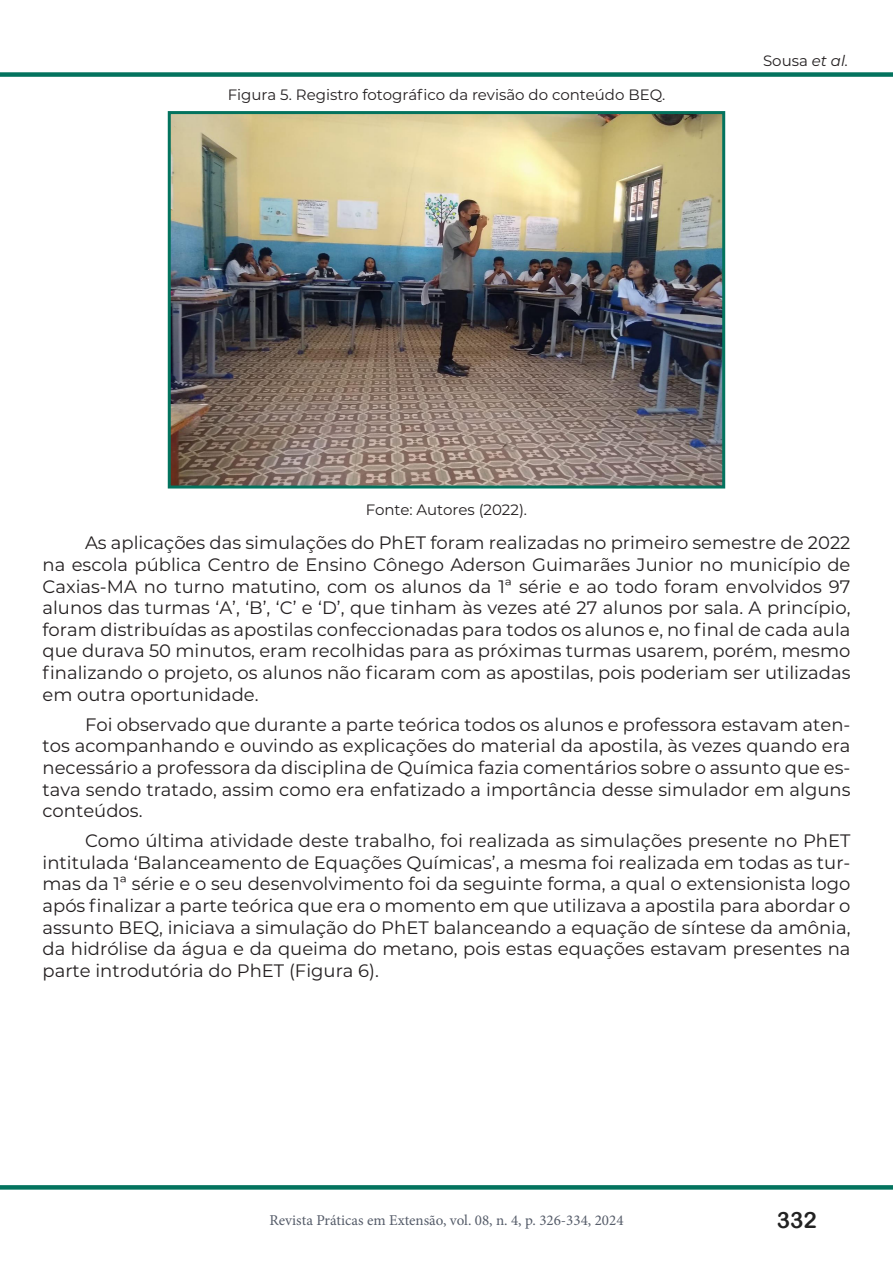
<style>
.page{position:relative;width:893px;height:1263px;background:#fff}
.page>*{position:absolute;margin:0;border:0;box-sizing:border-box;transform-origin:0 0}
.t1{font:22.5px "Arial Rounded MT Bold";color:#222}
.t2{font:18px/21.6px "Montserrat";color:#231f20;text-align:justify}
.t3{font:15px "Montserrat";color:#231f20}
.t4{font:15px "Minion Pro";color:#555c69}
.s1{font-style:italic}
</style>
<div class="page">
<div style="left:0;top:72px;width:893px;height:5px;background:#03735e"></div>
<svg style="left:0;top:1185px;width:893px;height:4px;background:#0b7763"></svg>
<img style="left:172px;top:115px;width:549px;height:369px">
<div style="left:168px;top:111px;width:557px;height:377px;border:3px solid #03735e"></div>
<p class="t3" style="left:228px;top:84px;width:439px">Figura 5. Registro fotográfico da revisão do conteúdo BEQ.</p>
<p class="t3" style="left:763px;top:50px;width:87px">Sousa <span class="s1">et al.</span></p>
<p class="t3" style="left:366px;top:499px;width:163px">Fonte: Autores (2022).</p>
<p class="t2" style="left:43px;top:532px;width:809px;text-indent:43px">As aplicações das simulações do PhET foram realizadas no primeiro semestre de 2022 na escola pública Centro de Ensino Cônego Aderson Guimarães Junior no município de Caxias-MA no turno matutino, com os alunos da 1ª série e ao todo foram envolvidos 97 alunos das turmas ‘A’, ‘B’, ‘C’ e ‘D’, que tinham às vezes até 27 alunos por sala. A princípio, foram distribuídas as apostilas confeccionadas para todos os alunos e, no final de cada aula que durava 50 minutos, eram recolhidas para as próximas turmas usarem, porém, mesmo finalizando o projeto, os alunos não ficaram com as apostilas, pois poderiam ser utilizadas em outra oportunidade.</p>
<p class="t2" style="left:43px;top:713px;width:809px;text-indent:43px">Foi observado que durante a parte teórica todos os alunos e professora estavam aten&shy;tos acompanhando e ouvindo as explicações do material da apostila, às vezes quando era necessário a professora da disciplina de Química fazia comentários sobre o assunto que es&shy;tava sendo tratado, assim como era enfatizado a importância desse simulador em alguns conteúdos.</p>
<p class="t2" style="left:43px;top:829px;width:809px;text-indent:43px">Como última atividade deste trabalho, foi realizada as simulações presente no PhET intitulada ‘Balanceamento de Equações Químicas’, a mesma foi realizada em todas as tur&shy;mas da 1ª série e o seu desenvolvimento foi da seguinte forma, a qual o extensionista logo após finalizar a parte teórica que era o momento em que utilizava a apostila para abordar o assunto BEQ, iniciava a simulação do PhET balanceando a equação de síntese da amônia, da hidrólise da água e da queima do metano, pois estas equações estavam presentes na parte introdutória do PhET (Figura 6).</p>
<p class="t4" style="left:269px;top:1210px;width:356px">Revista Práticas em Extensão, vol. 08, n. 4, p. 326-334, 2024</p>
<p class="t1" style="left:777px;top:1206px;width:42px">332</p>
</div>
